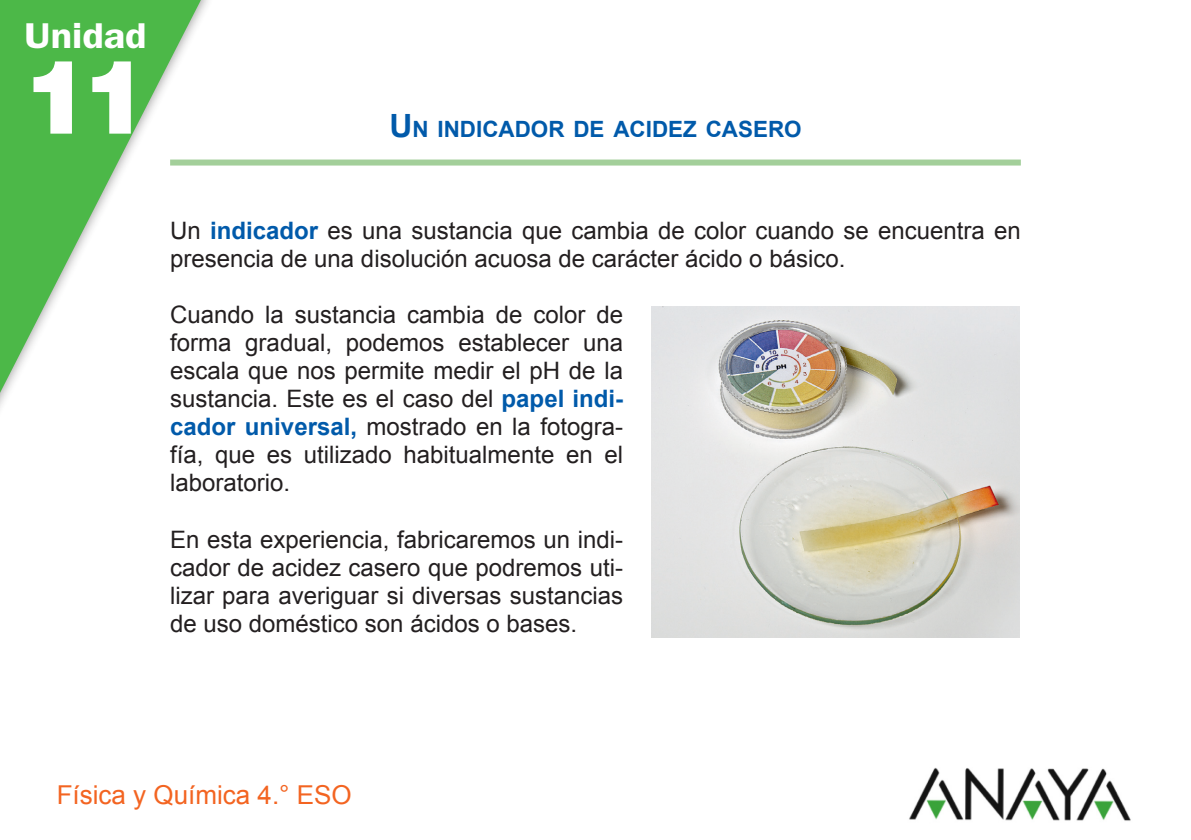
<style>
.page{position:relative;width:1191px;height:840px;background:#fff}
.page>*{position:absolute;margin:0;border:0;box-sizing:border-box;transform-origin:0 0}
.t1{font:900 103.6px "Helvetica Neue LT Std";color:#fff}
.t2{font:600 36px "ITC Franklin Gothic Std";color:#fff;scale:1.1 1}
.Pie_asignatura{font:26px "Arial";color:#f36421}
.Texto_sin_filete{font:24px/28px "Arial";color:#231f20;text-align:justify}
.Titulo_general{font:700 22.4px "Arial";color:#015aaa}
.s1{font-size:32px}
.s2{font-weight:700;color:#015aaa}
</style>
<div class="page">
<img style="left:909px;top:767px;width:222px;height:54px">
<svg style="left:0;top:0;width:204px;height:408px"></svg>
<div style="left:170px;top:159px;width:850px;height:6px;background:#a3cf9a"></div>
<img style="left:651px;top:306px;width:368px;height:331px">
<p class="t2" style="left:25px;top:14px;width:112px">Unidad</p>
<p class="t1" style="left:21px;top:35px;width:130px">11</p>
<p class="Titulo_general" style="left:389px;top:116px;width:414px"><span class="s1">U</span>N INDICADOR DE ACIDEZ CASERO</p>
<p class="Texto_sin_filete" style="left:170px;top:216px;width:852px">Un <span class="s2">indicador</span> es una sustancia que cambia de color cuando se encuentra en presencia de una disolución acuosa de carácter ácido o básico.</p>
<p class="Texto_sin_filete" style="left:170px;top:300px;width:454px">Cuando la sustancia cambia de color de forma gradual, podemos establecer una escala que nos permite medir el pH de la sustancia. Este es el caso del <span class="s2">papel indi&shy;cador universal,</span> mostrado en la fotogra&shy;fía, que es utilizado habitualmente en el laboratorio.</p>
<p class="Texto_sin_filete" style="left:170px;top:525px;width:454px">En esta experiencia, fabricaremos un indi&shy;cador de acidez casero que podremos uti&shy;lizar para averiguar si diversas sustancias de uso doméstico son ácidos o bases.</p>
<p class="Pie_asignatura" style="left:57px;top:779px;width:297px">Física y Química 4.° ESO</p>
</div>
